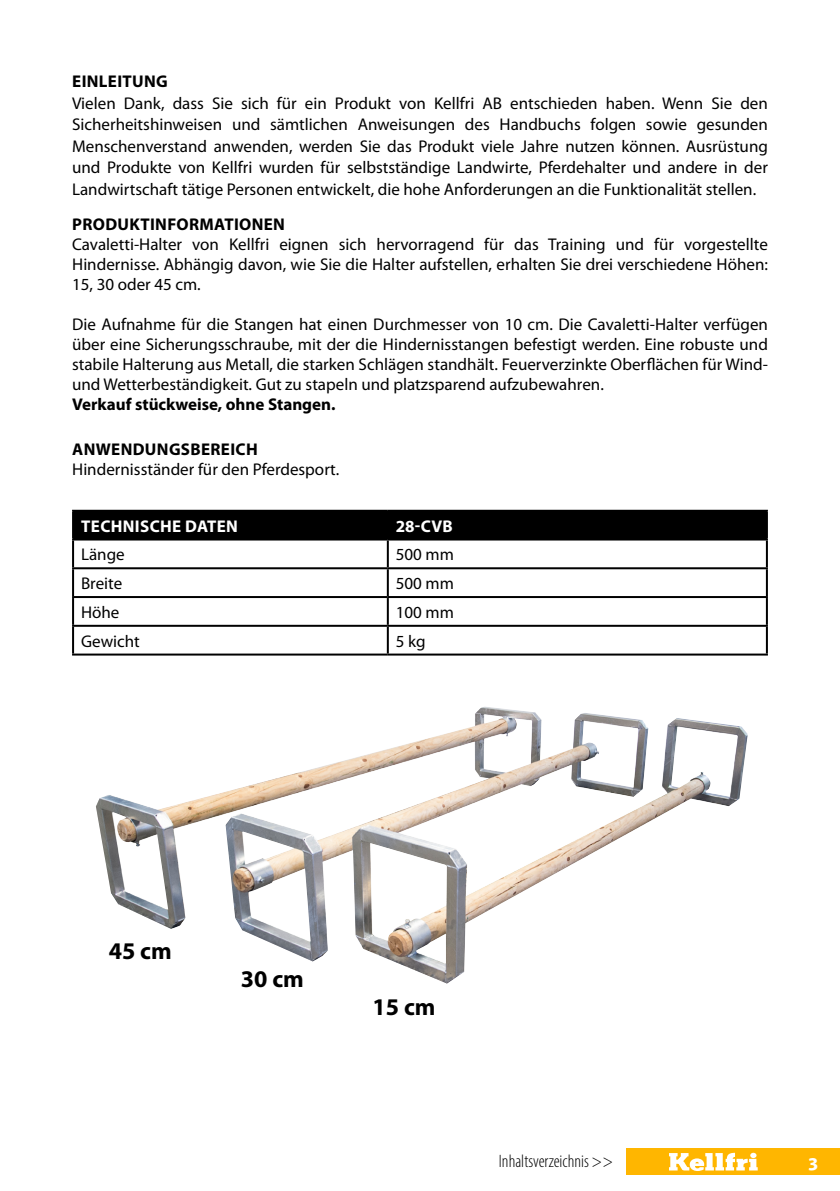
<style>
.page{position:relative;width:840px;height:1191px;background:#fff}
.page>*{position:absolute;margin:0;border:0;box-sizing:border-box;transform-origin:0 0}
.t1{font:700 24px "Myriad Pro";color:#000}
.t2{font:700 20px "Myriad Pro";color:#fff}
.t3{font:300 condensed 18px "Myriad Pro";color:#000}
.t4{font:17px/20px "Myriad Pro";color:#000;text-align:justify}
.t5{font:700 17px "Myriad Pro";letter-spacing:.02em;color:#000}
.t6{font:700 17px "Myriad Pro";color:#000}
.t7{font:700 17px "Myriad Pro";letter-spacing:.02em;color:#fff}
</style>
<div class="page">
<div style="left:626px;top:1148px;width:213px;height:27px;background:#ffb600"></div>
<svg style="left:669px;top:1152px;width:88px;height:19px"></svg>
<div style="left:74px;top:512px;width:691px;height:26px;background:#000"></div>
<svg style="left:74px;top:540px;width:691px;height:113px"></svg>
<hr style="left:72px;top:540px;width:2px;height:27px;background:#000">
<hr style="left:765px;top:540px;width:2px;height:27px;background:#000">
<hr style="left:72px;top:569px;width:2px;height:27px;background:#000">
<hr style="left:765px;top:569px;width:2px;height:27px;background:#000">
<hr style="left:72px;top:598px;width:2px;height:27px;background:#000">
<hr style="left:765px;top:598px;width:2px;height:27px;background:#000">
<hr style="left:72px;top:627px;width:2px;height:26px;background:#000">
<hr style="left:765px;top:627px;width:2px;height:26px;background:#000">
<hr style="left:386px;top:540px;width:2px;height:27px;background:#000">
<hr style="left:72px;top:567px;width:315px;height:2px;background:#000">
<hr style="left:387px;top:567px;width:380px;height:2px;background:#000">
<hr style="left:386px;top:569px;width:2px;height:27px;background:#000">
<hr style="left:72px;top:596px;width:315px;height:2px;background:#000">
<hr style="left:387px;top:596px;width:380px;height:2px;background:#000">
<hr style="left:386px;top:598px;width:2px;height:27px;background:#000">
<hr style="left:72px;top:625px;width:315px;height:2px;background:#000">
<hr style="left:387px;top:625px;width:380px;height:2px;background:#000">
<hr style="left:386px;top:627px;width:2px;height:26px;background:#000">
<hr style="left:72px;top:510px;width:315px;height:2px;background:#000">
<hr style="left:72px;top:512px;width:2px;height:26px;background:#000">
<hr style="left:387px;top:510px;width:380px;height:2px;background:#000">
<hr style="left:386px;top:512px;width:2px;height:26px;background:#000">
<hr style="left:765px;top:512px;width:2px;height:26px;background:#000">
<hr style="left:72px;top:538px;width:315px;height:2px;background:#000">
<hr style="left:387px;top:538px;width:380px;height:2px;background:#000">
<hr style="left:72px;top:653px;width:315px;height:2px;background:#000">
<hr style="left:387px;top:653px;width:380px;height:2px;background:#000">
<img style="left:96px;top:707px;width:651px;height:276px">
<p class="t5" style="left:72px;top:70px;width:97px">EINLEITUNG</p>
<p class="t4" style="left:72px;top:92px;width:697px;line-height:21.6px">Vielen Dank, dass Sie sich für ein Produkt von Kellfri AB entschieden haben. Wenn Sie den Sicherheitshinweisen und sämtlichen Anweisungen des Handbuchs folgen sowie gesunden Menschenverstand anwenden, werden Sie das Produkt viele Jahre nutzen können. Ausrüstung und Produkte von Kellfri wurden für selbstständige Landwirte, Pferdehalter und andere in der Landwirtschaft tätige Personen entwickelt, die hohe Anforderungen an die Funktionalität stellen.</p>
<p class="t5" style="left:72px;top:213px;width:214px">PRODUKTINFORMATIONEN</p>
<p class="t4" style="left:72px;top:234px;width:697px">Cavaletti-Halter von Kellfri eignen sich hervorragend für das Training und für vorgestellte Hindernisse. Abhängig davon, wie Sie die Halter aufstellen, erhalten Sie drei verschiedene Höhen:<br>15, 30 oder 45 cm.</p>
<p class="t4" style="left:72px;top:314px;width:697px">Die Aufnahme für die Stangen hat einen Durchmesser von 10 cm. Die Cavaletti-Halter verfügen über eine Sicherungsschraube, mit der die Hindernisstangen befestigt werden. Eine robuste und stabile Halterung aus Metall, die starken Schlägen standhält. Feuerverzinkte Oberflächen für Wind&shy;und Wetterbeständigkeit. Gut zu stapeln und platzsparend aufzubewahren.</p>
<p class="t6" style="left:72px;top:393px;width:265px">Verkauf stückweise, ohne Stangen.</p>
<p class="t5" style="left:72px;top:438px;width:187px">ANWENDUNGSBEREICH</p>
<p class="t4" style="left:72px;top:459px;width:269px">Hindernisständer für den Pferdesport.</p>
<p class="t7" style="left:81px;top:515px;width:158px">TECHNISCHE DATEN</p>
<p class="t7" style="left:395px;top:515px;width:58px">28-CVB</p>
<p class="t4" style="left:81px;top:544px;width:45px">Länge</p>
<p class="t4" style="left:395px;top:544px;width:60px">500 mm</p>
<p class="t4" style="left:81px;top:573px;width:43px">Breite</p>
<p class="t4" style="left:395px;top:573px;width:60px">500 mm</p>
<p class="t4" style="left:81px;top:602px;width:40px">Höhe</p>
<p class="t4" style="left:395px;top:602px;width:60px">100 mm</p>
<p class="t4" style="left:81px;top:630px;width:60px">Gewicht</p>
<p class="t4" style="left:395px;top:630px;width:31px">5 kg</p>
<h1 class="t1" style="left:109px;top:934px;width:64px">45 cm</h1>
<h1 class="t1" style="left:241px;top:963px;width:64px">30 cm</h1>
<h1 class="t1" style="left:372px;top:991px;width:64px">15 cm</h1>
<p class="t3" style="left:498px;top:1150px;width:116px">Inhaltsverzeichnis &gt;&gt;</p>
<p class="t2" style="left:807px;top:1148px;width:13px">3</p>
</div>
